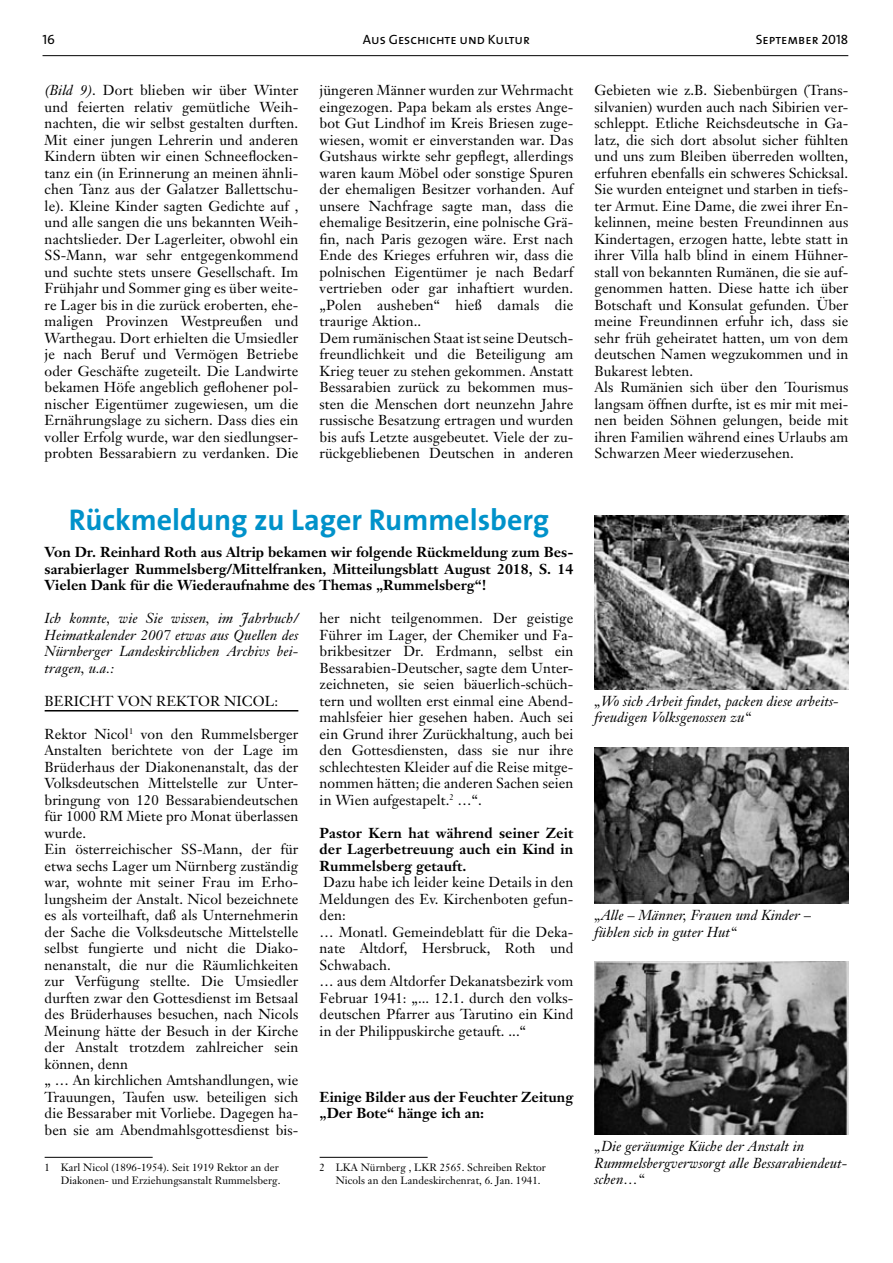
<style>
.page{position:relative;width:893px;height:1263px;background:#fff}
.page>*{position:absolute;margin:0;border:0;box-sizing:border-box;transform-origin:0 0}
.t1{font:700 30px "The Sans B7";color:#0092ca}
.t2{font:14.25px/16.5px "Janson Text";letter-spacing:.005em;color:#000}
.t3{font:700 14.25px/16.5px "Janson Text";color:#000;text-align:justify}
.t4{font:italic 14.25px/16.5px "Janson Text";letter-spacing:.005em;color:#000}
.t5{font:13.5px "The Sans Caps";color:#000}
.t6{font:10.5px/13.5px "Janson Text";letter-spacing:.005em;color:#000;text-align:right}
.s1{font-style:italic}
</style>
<div class="page">
<hr style="left:43px;top:55px;width:805px;height:1px;background:#000">
<hr style="left:45px;top:710px;width:253px;height:1px;background:#000">
<hr style="left:45px;top:1157px;width:108px;height:1px;background:#000">
<hr style="left:320px;top:1157px;width:108px;height:1px;background:#000">
<img style="left:595px;top:515px;width:253px;height:174px">
<img style="left:595px;top:747px;width:253px;height:157px">
<img style="left:595px;top:962px;width:253px;height:173px">
<p class="t5" style="left:43px;top:28px;width:14px">16</p>
<p class="t5" style="left:363px;top:28px;width:169px">Aus Geschichte und Kultur</p>
<p class="t5" style="left:756px;top:28px;width:94px">September 2018</p>
<p class="t2" style="left:45px;top:82px;width:255px;text-align:justify"><span class="s1">(Bild 9)</span>. Dort blieben wir über Winter und feierten relativ gemütliche Weih&shy;nachten, die wir selbst gestalten durften.<br>Mit einer jungen Lehrerin und anderen Kindern übten wir einen Schneeflocken&shy;tanz ein (in Erinnerung an meinen ähnli&shy;chen Tanz aus der Galatzer Ballettschu&shy;le). Kleine Kinder sagten Gedichte auf , und alle sangen die uns bekannten Weih&shy;nachtslieder. Der Lagerleiter, obwohl ein SS-Mann, war sehr entgegenkommend und suchte stets unsere Gesellschaft. Im Frühjahr und Sommer ging es über weite&shy;re Lager bis in die zurück eroberten, ehe&shy;maligen Provinzen Westpreußen und Warthegau. Dort erhielten die Umsiedler je nach Beruf und Vermögen Betriebe oder Geschäfte zugeteilt. Die Landwirte bekamen Höfe angeblich geflohener pol&shy;nischer Eigentümer zugewiesen, um die Ernährungslage zu sichern. Dass dies ein voller Erfolg wurde, war den siedlungser&shy;probten Bessarabiern zu verdanken. Die</p>
<p class="t2" style="left:320px;top:82px;width:255px">jüngeren Männer wurden zur Wehrmacht eingezogen. Papa bekam als erstes Ange&shy;bot Gut Lindhof im Kreis Briesen zuge&shy;wiesen, womit er einverstanden war. Das Gutshaus wirkte sehr gepflegt, allerdings waren kaum Möbel oder sonstige Spuren der ehemaligen Besitzer vorhanden. Auf unsere Nachfrage sagte man, dass die ehemalige Besitzerin, eine polnische Grä&shy;fin, nach Paris gezogen wäre. Erst nach Ende des Krieges erfuhren wir, dass die polnischen Eigentümer je nach Bedarf vertrieben oder gar inhaftiert wurden. „Polen ausheben“ hieß damals die traurige Aktion..<br>Dem rumänischen Staat ist seine Deutsch&shy;freundlichkeit und die Beteiligung am Krieg teuer zu stehen gekommen. Anstatt Bessarabien zurück zu bekommen mus&shy;sten die Menschen dort neunzehn Jahre russische Besatzung ertragen und wurden bis aufs Letzte ausgebeutet. Viele der zu&shy;rückgebliebenen Deutschen in anderen</p>
<p class="t2" style="left:595px;top:82px;width:255px">Gebieten wie z.B. Siebenbürgen (Trans&shy;silvanien) wurden auch nach Sibirien ver&shy;schleppt. Etliche Reichsdeutsche in Ga&shy;latz, die sich dort absolut sicher fühlten und uns zum Bleiben überreden wollten, erfuhren ebenfalls ein schweres Schicksal.<br>Sie wurden enteignet und starben in tiefs&shy;ter Armut. Eine Dame, die zwei ihrer En&shy;kelinnen, meine besten Freundinnen aus Kindertagen, erzogen hatte, lebte statt in ihrer Villa halb blind in einem Hühner&shy;stall von bekannten Rumänen, die sie auf&shy;genommen hatten. Diese hatte ich über Botschaft und Konsulat gefunden. Über meine Freundinnen erfuhr ich, dass sie sehr früh geheiratet hatten, um von dem deutschen Namen wegzukommen und in Bukarest lebten.<br>Als Rumänien sich über den Tourismus langsam öffnen durfte, ist es mir mit mei&shy;nen beiden Söhnen gelungen, beide mit ihren Familien während eines Urlaubs am Schwarzen Meer wiederzusehen.</p>
<h1 class="t1" style="left:69px;top:504px;width:482px">Rückmeldung zu Lager Rummelsberg</h1>
<p class="t3" style="left:45px;top:544px;width:530px">Von Dr. Reinhard Roth aus Altrip bekamen wir folgende Rückmeldung zum Bes&shy;sarabierlager Rummelsberg/Mittelfranken, Mitteilungsblatt August 2018, S. 14<br>Vielen Dank für die Wiederaufnahme des Themas „Rummelsberg“!</p>
<p class="t4" style="left:45px;top:610px;width:255px;text-align:justify">Ich konnte, wie Sie wissen, im Jahrbuch/ Heimatkalender 2007 etwas aus Quellen des Nürnberger Landeskirchlichen Archivs bei&shy;tragen, u.a.:</p>
<p class="t2" style="left:45px;top:692px;width:21px">Bericht</p>
<p class="t2" style="left:118px;top:692px;width:13px">von</p>
<p class="t2" style="left:156px;top:692px;width:22px">Rektor</p>
<p class="t2" style="left:224px;top:692px;width:23px">Nicol</p>
<p class="t2" style="left:275px;top:692px;width:5px">:</p>
<p class="t2" style="left:45px;top:725px;width:255px">Rektor Nicol<sup>1</sup> von den Rummelsberger Anstalten berichtete von der Lage im Brüderhaus der Diakonenanstalt, das der Volksdeutschen Mittelstelle zur Unter&shy;bringung von 120 Bessarabiendeutschen für 1000 RM Miete pro Monat überlassen wurde.<br>Ein österreichischer SS-Mann, der für etwa sechs Lager um Nürnberg zuständig war, wohnte mit seiner Frau im Erho&shy;lungsheim der Anstalt. Nicol bezeichnete es als vorteilhaft, daß als Unternehmerin der Sache die Volksdeutsche Mittelstelle selbst fungierte und nicht die Diako&shy;nenanstalt, die nur die Räumlichkeiten zur Verfügung stellte. Die Umsiedler durften zwar den Gottesdienst im Betsaal des Brüderhauses besuchen, nach Nicols Meinung hätte der Besuch in der Kirche der Anstalt trotzdem zahlreicher sein können, denn<br>„ … An kirchlichen Amtshandlungen, wie Trauungen, Taufen usw. beteiligen sich die Bessaraber mit Vorliebe. Dagegen ha&shy;ben sie am Abendmahlsgottesdienst bis-</p>
<p class="t6" style="left:45px;top:1160px;width:237px">1 Karl Nicol (1896-1954). Seit 1919 Rektor an der<br>Diakonen- und Erziehungsanstalt Rummelsberg.</p>
<p class="t2" style="left:320px;top:610px;width:255px;text-align:justify">her nicht teilgenommen. Der geistige Führer im Lager, der Chemiker und Fa&shy;brikbesitzer Dr. Erdmann, selbst ein Bessarabien-Deutscher, sagte dem Unter&shy;zeichneten, sie seien bäuerlich-schüch&shy;tern und wollten erst einmal eine Abend&shy;mahlsfeier hier gesehen haben. Auch sei ein Grund ihrer Zurückhaltung, auch bei den Gottesdiensten, dass sie nur ihre schlechtesten Kleider auf die Reise mitge&shy;nommen hätten; die anderen Sachen seien in Wien aufgestapelt.<sup>2</sup> …“.</p>
<p class="t3" style="left:320px;top:824px;width:255px">Pastor Kern hat während seiner Zeit der Lagerbetreuung auch ein Kind in Rummelsberg getauft.</p>
<p class="t2" style="left:320px;top:874px;width:255px">Dazu habe ich leider keine Details in den<br>Meldungen des Ev. Kirchenboten gefun&shy;den:<br>… Monatl. Gemeindeblatt für die Deka&shy;nate Altdorf, Hersbruck, Roth und<br>Schwabach.<br>… aus dem Altdorfer Dekanatsbezirk vom<br>Februar 1941: „... 12.1. durch den volks&shy;deutschen Pfarrer aus Tarutino ein Kind in der Philippuskirche getauft. ...“</p>
<p class="t3" style="left:320px;top:1088px;width:255px">Einige Bilder aus der Feuchter Zeitung „Der Bote“ hänge ich an:</p>
<p class="t6" style="left:336px;top:1160px;width:212px;text-align:left;text-indent:-16px">2 LKA Nürnberg , LKR 2565. Schreiben Rektor<br>Nicols an den Landeskirchenrat, 6. Jan. 1941.</p>
<p class="t4" style="left:595px;top:693px;width:246px">„Wo sich Arbeit findet, packen diese arbeits&shy;freudigen Volksgenossen zu“</p>
<p class="t4" style="left:595px;top:907px;width:218px">„Alle – Männer, Frauen und Kinder – fühlen sich in guter Hut“</p>
<p class="t4" style="left:595px;top:1138px;width:254px">„Die geräumige Küche der Anstalt in<br>Rummelsbergverwsorgt alle Bessarabiendeut&shy;schen…“</p>
</div>
